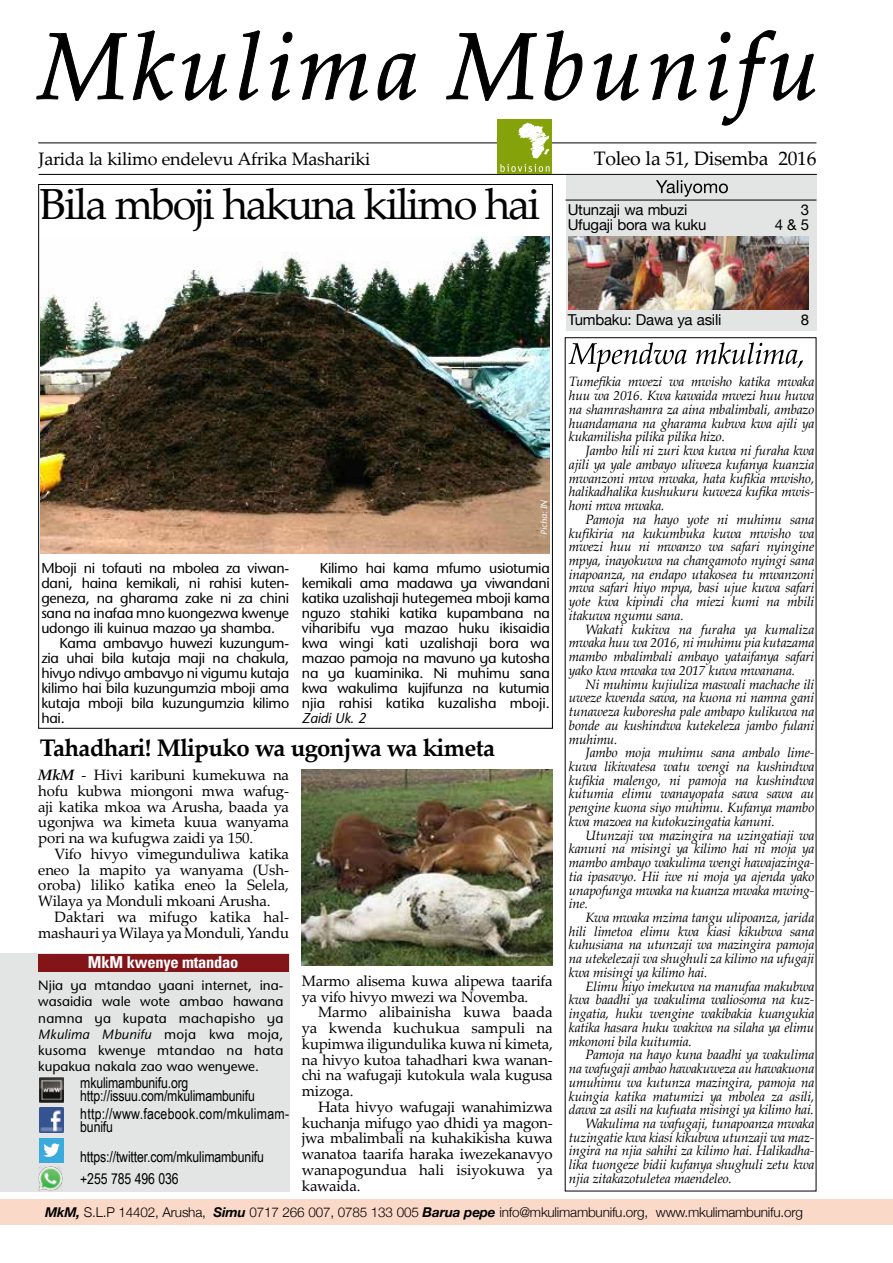
<style>
.page{position:relative;width:893px;height:1263px;background:#fff}
.page>*{position:absolute;margin:0;border:0;box-sizing:border-box;transform-origin:0 0}
.t1{font:43.5px "Palatino Linotype";letter-spacing:-.05em;color:#000}
.t2{font:700 24px "Palatino Linotype";letter-spacing:-.03em;color:#000}
.t3{font:19.5px "Palatino Linotype";letter-spacing:-.015em;color:#000}
.t4{font:18px "Palatino Linotype";letter-spacing:-.015em;color:#000}
.t5{font:700 condensed 16.5px "Univers LT Std";letter-spacing:-.015em;color:#fff}
.t6{font:15px/15.8px "Palatino Linotype";letter-spacing:-.015em;color:#000;text-align:justify}
.t7{font:15px/12.8px "Arial Narrow";letter-spacing:-.01em;color:#000}
.t8{font:15px "Helvetica Neue";letter-spacing:-.015em;color:#000}
.t9{font:15px/12.8px "Arial Narrow";letter-spacing:.02em;color:#000}
.t10{font:500 14.25px/15px "Ruim Stone Sans";letter-spacing:-.02em;color:#000;text-align:justify}
.t11{font:italic 500 14.25px "Ruim Stone Sans";letter-spacing:-.02em;color:#000}
.t12{font:italic 13.5px/13.8px "Palatino Linotype";letter-spacing:-.015em;color:#000;text-align:justify}
.t13{font:500 13.5px/16.2px "Ruim Stone Sans";color:#000;text-align:justify}
.t14{font:300 13.5px "Helvetica Neue";letter-spacing:-.015em;color:#000}
.t15{font:italic 500 9px "Ruim Stone Sans";color:#fff}
.s1{font-weight:700;font-style:italic}
.s2{font-style:italic}
</style>
<div class="page">
<img style="left:41px;top:236px;width:509px;height:317px">
<div style="left:0;top:1199px;width:893px;height:26px;background:#fbd9c9"></div>
<hr style="left:38px;top:143px;width:778px;height:1px;background:#000">
<hr style="left:39px;top:174px;width:778px;height:1px;background:#000">
<div style="left:498px;top:120px;width:54px;height:54px;background:#86a20b"></div>
<svg style="left:500px;top:164px;width:50px;height:8px"></svg>
<img style="left:518px;top:126px;width:32px;height:33px">
<div style="left:566px;top:175px;width:251px;height:156px;background:#e3e4e4"></div>
<hr style="left:566px;top:200px;width:250px;height:1px;background:#000">
<img style="left:568px;top:236px;width:240px;height:74px">
<svg style="left:36px;top:30px;width:779px;height:96px"></svg>
<svg style="left:569px;top:342px;width:234px;height:30px"></svg>
<svg style="left:656px;top:180px;width:72px;height:17px"></svg>
<div style="left:0;top:953px;width:289px;height:238px;background:#e3e4e4"></div>
<div style="left:38px;top:955px;width:251px;height:17px;background:#831519"></div>
<img style="left:39px;top:1107px;width:25px;height:25px">
<div style="left:39px;top:1138px;width:25px;height:24px;background:#3caadc"></div>
<svg style="left:43px;top:1143px;width:17px;height:14px"></svg>
<img style="left:39px;top:1077px;width:25px;height:25px">
<img style="left:39px;top:1166px;width:24px;height:24px">
<img style="left:302px;top:769px;width:251px;height:196px">
<h3 class="t4" style="left:39px;top:146px;width:333px">Jarida la kilimo endelevu Afrika Mashariki</h3>
<h1 class="t1" style="left:40px;top:174px;width:502px">Bila mboji hakuna kilimo hai</h1>
<h3 class="t3" style="left:594px;top:144px;width:224px">Toleo la 51, Disemba 2016</h3>
<p class="t8" style="left:568px;top:201px;width:121px">Utunzaji wa mbuzi</p>
<p class="t8" style="left:801px;top:201px;width:10px">3</p>
<p class="t8" style="left:568px;top:216px;width:140px">Ufugaji bora wa kuku</p>
<p class="t8" style="left:775px;top:216px;width:36px">4 &amp; 5</p>
<p class="t8" style="left:568px;top:310px;width:155px">Tumbaku: Dawa ya asili</p>
<p class="t8" style="left:801px;top:310px;width:10px">8</p>
<p class="t15" style="left:538px;top:535px;width:36px;rotate:-90deg">Picha: IN</p>
<p class="t10" style="left:41px;top:560px;width:249px">Mboji ni tofauti na mbolea za viwan-</p>
<p class="t10" style="left:41px;top:575px;width:249px">dani, haina kemikali, ni rahisi kuten-</p>
<p class="t10" style="left:41px;top:590px;width:249px">geneza, na gharama zake ni za chini</p>
<p class="t10" style="left:41px;top:605px;width:249px">sana na inafaa mno kuongezwa kwenye</p>
<p class="t10" style="left:41px;top:620px;width:235px">udongo ili kuinua mazao ya shamba.</p>
<p class="t10" style="left:59px;top:635px;width:231px">Kama ambavyo huwezi kuzungum-</p>
<p class="t10" style="left:41px;top:650px;width:249px">zia uhai bila kutaja maji na chakula,</p>
<p class="t10" style="left:41px;top:665px;width:249px">hivyo ndivyo ambavyo ni vigumu kutaja</p>
<p class="t10" style="left:41px;top:680px;width:249px">kilimo hai bila kuzungumzia mboji ama</p>
<p class="t10" style="left:41px;top:695px;width:249px">kutaja mboji bila kuzungumzia kilimo</p>
<p class="t10" style="left:41px;top:710px;width:25px">hai.</p>
<h2 class="t2" style="left:40px;top:731px;width:457px">Tahadhari! Mlipuko wa ugonjwa wa kimeta</h2>
<p class="t10" style="left:302px;top:560px;width:250px;text-indent:18px">Kilimo hai kama mfumo usiotumia kemikali ama madawa ya viwandani katika uzalishaji hutegemea mboji kama nguzo stahiki katika kupambana na viharibifu vya mazao huku ikisaidia kwa wingi kati uzalishaji bora wa mazao pamoja na mavuno ya kutosha na ya kuaminika. Ni muhimu sana kwa wakulima kujifunza na kutumia njia rahisi katika kuzalisha mboji.</p>
<p class="t11" style="left:302px;top:709px;width:66px">Zaidi Uk. 2</p>
<p class="t6" style="left:38px;top:766px;width:252px"><span class="s1">MkM</span> - Hivi karibuni kumekuwa na hofu kubwa miongoni mwa wafug&shy;aji katika mkoa wa Arusha, baada ya ugonjwa wa kimeta kuua wanyama pori na wa kufugwa zaidi ya 150.</p>
<p class="t6" style="left:38px;top:845px;width:252px;text-indent:16px">Vifo hivyo vimegunduliwa katika eneo la mapito ya wanyama (Ush&shy;oroba) liliko katika eneo la Selela, Wilaya ya Monduli mkoani Arusha.</p>
<p class="t6" style="left:38px;top:908px;width:252px;text-align:right">Daktari wa mifugo katika hal&shy;mashauri ya Wilaya ya Monduli, Yandu</p>
<p class="t5" style="left:88px;top:952px;width:152px">MkM kwenye mtandao</p>
<p class="t13" style="left:38px;top:977px;width:247px">Njia ya mtandao yaani internet, ina&shy;wasaidia wale wote ambao hawana namna ya kupata machapisho ya <span class="s2">Mkulima Mbunifu</span> moja kwa moja, kusoma kwenye mtandao na hata kupakua nakala zao wao wenyewe.</p>
<p class="t7" style="left:80px;top:1077px;width:176px">mkulimambunifu.org http://issuu.com/mkulimambunifu</p>
<p class="t9" style="left:80px;top:1107px;width:210px">http://www.facebook.com/mkulimam&shy;bunifu</p>
<p class="t7" style="left:80px;top:1145px;width:185px;line-height:22.5px">https://twitter.com/mkulimambunifu +255 785 496 036</p>
<p class="t6" style="left:302px;top:972px;width:252px">Marmo alisema kuwa alipewa taarifa ya vifo hivyo mwezi wa Novemba.</p>
<p class="t6" style="left:302px;top:1004px;width:252px;text-indent:16px">Marmo alibainisha kuwa baada ya kwenda kuchukua sampuli na kupimwa iligundulika kuwa ni kimeta, na hivyo kutoa tahadhari kwa wanan&shy;chi na wafugaji kutokula wala kugusa mizoga.</p>
<p class="t6" style="left:302px;top:1098px;width:252px;text-indent:16px">Hata hivyo wafugaji wanahimizwa kuchanja mifugo yao dhidi ya magon&shy;jwa mbalimbali na kuhakikisha kuwa wanatoa taarifa haraka iwezekanavyo wanapogundua hali isiyokuwa ya kawaida.</p>
<p class="t12" style="left:569px;top:374px;width:247px">Tumefikia mwezi wa mwisho katika mwaka huu wa 2016. Kwa kawaida mwezi huu huwa na shamrashamra za aina mbalimbali, ambazo huandamana na gharama kubwa kwa ajili ya kukamilisha pilika pilika hizo.</p>
<p class="t12" style="left:569px;top:443px;width:247px;text-indent:16px">Jambo hili ni zuri kwa kuwa ni furaha kwa ajili ya yale ambayo uliweza kufanya kuanzia mwanzoni mwa mwaka, hata kufikia mwisho, halikadhalika kushukuru kuweza kufika mwis&shy;honi mwa mwaka.</p>
<p class="t12" style="left:569px;top:512px;width:247px;text-indent:16px">Pamoja na hayo yote ni muhimu sana kufikiria na kukumbuka kuwa mwisho wa mwezi huu ni mwanzo wa safari nyingine mpya, inayokuwa na changamoto nyingi sana inapoanza, na endapo utakosea tu mwanzoni mwa safari hiyo mpya, basi ujue kuwa safari yote kwa kipindi cha miezi kumi na mbili itakuwa ngumu sana.</p>
<p class="t12" style="left:569px;top:622px;width:247px;text-indent:16px">Wakati kukiwa na furaha ya kumaliza mwaka huu wa 2016, ni muhimu pia kutazama mambo mbalimbali ambayo yataifanya safari yako kwa mwaka wa 2017 kuwa mwanana.</p>
<p class="t12" style="left:569px;top:676px;width:247px;text-indent:16px">Ni muhimu kujiuliza maswali machache ili uweze kwenda sawa, na kuona ni namna gani tunaweza kuboresha pale ambapo kulikuwa na bonde au kushindwa kutekeleza jambo fulani muhimu.</p>
<p class="t12" style="left:569px;top:745px;width:247px;text-indent:16px">Jambo moja muhimu sana ambalo lime&shy;kuwa likiwatesa watu wengi na kushindwa kufikia malengo, ni pamoja na kushindwa kutumia elimu wanayopata sawa sawa au pengine kuona siyo muhimu. Kufanya mambo kwa mazoea na kutokuzingatia kanuni.</p>
<p class="t12" style="left:569px;top:827px;width:247px;text-indent:16px">Utunzaji wa mazingira na uzingatiaji wa kanuni na misingi ya kilimo hai ni moja ya mambo ambayo wakulima wengi hawajazinga&shy;tia ipasavyo. Hii iwe ni moja ya ajenda yako unapofunga mwaka na kuanza mwaka mwing&shy;ine.</p>
<p class="t12" style="left:569px;top:910px;width:247px;text-indent:16px">Kwa mwaka mzima tangu ulipoanza, jarida hili limetoa elimu kwa kiasi kikubwa sana kuhusiana na utunzaji wa mazingira pamoja na utekelezaji wa shughuli za kilimo na ufugaji kwa misingi ya kilimo hai.</p>
<p class="t12" style="left:569px;top:979px;width:247px;text-indent:16px">Elimu hiyo imekuwa na manufaa makubwa kwa baadhi ya wakulima waliosoma na kuz&shy;ingatia, huku wengine wakibakia kuangukia katika hasara huku wakiwa na silaha ya elimu mkononi bila kuitumia.</p>
<p class="t12" style="left:585px;top:1047px;width:230px">Pamoja na hayo kuna baadhi ya wakulima</p>
<p class="t12" style="left:569px;top:1061px;width:247px">na wafugaji ambao hawakuweza au hawakuona</p>
<p class="t12" style="left:569px;top:1075px;width:247px">umuhimu wa kutunza mazingira, pamoja na</p>
<p class="t12" style="left:569px;top:1088px;width:247px">kuingia katika matumizi ya mbolea za asili,</p>
<p class="t12" style="left:569px;top:1102px;width:247px">dawa za asili na kufuata misingi ya kilimo hai.</p>
<p class="t12" style="left:585px;top:1116px;width:230px">Wakulima na wafugaji, tunapoanza mwaka</p>
<p class="t12" style="left:569px;top:1130px;width:247px">tuzingatie kwa kiasi kikubwa utunzaji wa maz-</p>
<p class="t12" style="left:569px;top:1143px;width:247px">ingira na njia sahihi za kilimo hai. Halikadha-</p>
<p class="t12" style="left:569px;top:1157px;width:247px">lika tuongeze bidii kufanya shughuli zetu kwa</p>
<p class="t12" style="left:569px;top:1171px;width:164px">njia zitakazotuletea maendeleo.</p>
<p class="t14" style="left:45px;top:1203px;width:759px"><span class="s1">MkM,</span> S.L.P 14402, Arusha, <span class="s1">Simu</span> 0717 266 007, 0785 133 005 <span class="s1">Barua pepe</span> info@mkulimambunifu.org, www.mkulimambunifu.org</p>
</div>
